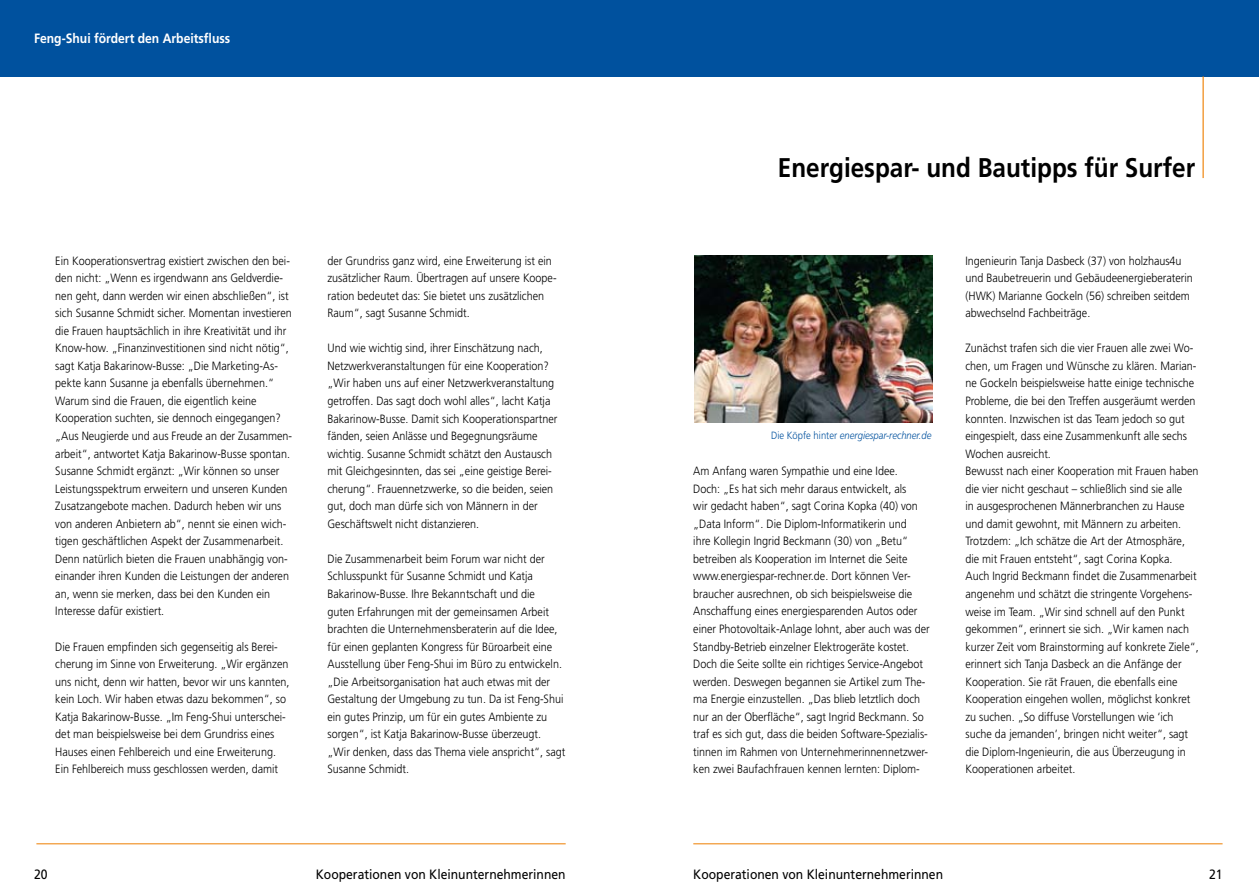
<style>
.page{position:relative;width:1259px;height:893px;background:#fff}
.page>*{position:absolute;margin:0;border:0;box-sizing:border-box;transform-origin:0 0}
.t1{font:700 27px "Frutiger LT";color:#000;scale:.9 1}
.t2{font:13.5px "Frutiger LT";color:#000;scale:.9 1}
.t3{font:700 13.5px "Frutiger LT";color:#fff;scale:.9 1}
.t4{font:300 12px/17.5px "Frutiger LT";color:#000;scale:.9 1}
.t5{font:italic 300 10.5px "Frutiger LT";color:#00519e;scale:.9 1}
.s1{font-style:normal}
</style>
<div class="page">
<div style="left:0;top:0;width:629px;height:76px;background:#00519e"></div>
<hr style="left:36px;top:843px;width:530px;height:1px;background:#ee7f00">
<div style="left:629px;top:0;width:630px;height:76px;background:#00519e"></div>
<hr style="left:693px;top:843px;width:529px;height:1px;background:#ee7f00">
<hr style="left:1202px;top:76px;width:1px;height:102px;background:#ee7f00">
<img style="left:694px;top:255px;width:238px;height:168px">
<p class="t3" style="left:34px;top:31px;width:220px">Feng-Shui fördert den Arbeitsfluss</p>
<p class="t4" style="left:55px;top:252px;width:264px">Ein Kooperationsvertrag existiert zwischen den bei&shy;den nicht: „Wenn es irgendwann ans Geldverdie&shy;nen geht, dann werden wir einen abschließen“, ist sich Susanne Schmidt sicher. Momentan investieren die Frauen hauptsächlich in ihre Kreativität und ihr Know-how. „Finanzinvestitionen sind nicht nötig“, sagt Katja Bakarinow-Busse: „Die Marketing-As&shy;pekte kann Susanne ja ebenfalls übernehmen.“ Warum sind die Frauen, die eigentlich keine Kooperation suchten, sie dennoch eingegangen? „Aus Neugierde und aus Freude an der Zusammen&shy;arbeit“, antwortet Katja Bakarinow-Busse spontan.<br>Susanne Schmidt ergänzt: „Wir können so unser Leistungsspektrum erweitern und unseren Kunden Zusatzangebote machen. Dadurch heben wir uns von anderen Anbietern ab“, nennt sie einen wich&shy;tigen geschäftlichen Aspekt der Zusammenarbeit.<br>Denn natürlich bieten die Frauen unabhängig von&shy;einander ihren Kunden die Leistungen der anderen an, wenn sie merken, dass bei den Kunden ein Interesse dafür existiert.</p>
<p class="t4" style="left:55px;top:638px;width:262px">Die Frauen empfinden sich gegenseitig als Berei&shy;cherung im Sinne von Erweiterung. „Wir ergänzen uns nicht, denn wir hatten, bevor wir uns kannten, kein Loch. Wir haben etwas dazu bekommen“, so Katja Bakarinow-Busse. „Im Feng-Shui unterschei&shy;det man beispielsweise bei dem Grundriss eines Hauses einen Fehlbereich und eine Erweiterung.<br>Ein Fehlbereich muss geschlossen werden, damit</p>
<p class="t4" style="left:327px;top:252px;width:256px">der Grundriss ganz wird, eine Erweiterung ist ein zusätzlicher Raum. Übertragen auf unsere Koope&shy;ration bedeutet das: Sie bietet uns zusätzlichen Raum“, sagt Susanne Schmidt.</p>
<p class="t4" style="left:327px;top:340px;width:257px">Und wie wichtig sind, ihrer Einschätzung nach, Netzwerkveranstaltungen für eine Kooperation? „Wir haben uns auf einer Netzwerkveranstaltung getroffen. Das sagt doch wohl alles“, lacht Katja Bakarinow-Busse. Damit sich Kooperationspartner fänden, seien Anlässe und Begegnungsräume wichtig. Susanne Schmidt schätzt den Austausch mit Gleichgesinnten, das sei „eine geistige Berei&shy;cherung“. Frauennetzwerke, so die beiden, seien gut, doch man dürfe sich von Männern in der Geschäftswelt nicht distanzieren.</p>
<p class="t4" style="left:327px;top:550px;width:266px">Die Zusammenarbeit beim Forum war nicht der Schlusspunkt für Susanne Schmidt und Katja Bakarinow-Busse. Ihre Bekanntschaft und die<br>guten Erfahrungen mit der gemeinsamen Arbeit brachten die Unternehmensberaterin auf die Idee, für einen geplanten Kongress für Büroarbeit eine Ausstellung über Feng-Shui im Büro zu entwickeln. „Die Arbeitsorganisation hat auch etwas mit der Gestaltung der Umgebung zu tun. Da ist Feng-Shui ein gutes Prinzip, um für ein gutes Ambiente zu sorgen“, ist Katja Bakarinow-Busse überzeugt. „Wir denken, dass das Thema viele anspricht“, sagt Susanne Schmidt.</p>
<h1 class="t1" style="left:778px;top:152px;width:465px">Energiespar- und Bautipps für Surfer</h1>
<p class="t5" style="left:771px;top:430px;width:180px"><span class="s1">Die Köpfe hinter</span> energiespar-rechner.de</p>
<p class="t4" style="left:693px;top:462px;width:264px">Am Anfang waren Sympathie und eine Idee.<br>Doch: „Es hat sich mehr daraus entwickelt, als<br>wir gedacht haben“, sagt Corina Kopka (40) von „Data Inform“. Die Diplom-Informatikerin und<br>ihre Kollegin Ingrid Beckmann (30) von „Betu“ betreiben als Kooperation im Internet die Seite www.energiespar-rechner.de. Dort können Ver&shy;braucher ausrechnen, ob sich beispielsweise die Anschaffung eines energiesparenden Autos oder einer Photovoltaik-Anlage lohnt, aber auch was der Standby-Betrieb einzelner Elektrogeräte kostet.<br>Doch die Seite sollte ein richtiges Service-Angebot werden. Deswegen begannen sie Artikel zum The&shy;ma Energie einzustellen. „Das blieb letztlich doch nur an der Oberfläche“, sagt Ingrid Beckmann. So traf es sich gut, dass die beiden Software-Spezialis&shy;tinnen im Rahmen von Unternehmerinnennetzwer&shy;ken zwei Baufachfrauen kennen lernten: Diplom-</p>
<p class="t4" style="left:965px;top:252px;width:254px">Ingenieurin Tanja Dasbeck (37) von holzhaus4u und Baubetreuerin und Gebäudeenergieberaterin (HWK) Marianne Gockeln (56) schreiben seitdem abwechselnd Fachbeiträge.</p>
<p class="t4" style="left:965px;top:340px;width:261px">Zunächst trafen sich die vier Frauen alle zwei Wo&shy;chen, um Fragen und Wünsche zu klären. Marian&shy;ne Gockeln beispielsweise hatte einige technische Probleme, die bei den Treffen ausgeräumt werden konnten. Inzwischen ist das Team jedoch so gut eingespielt, dass eine Zusammenkunft alle sechs Wochen ausreicht.<br>Bewusst nach einer Kooperation mit Frauen haben die vier nicht geschaut – schließlich sind sie alle<br>in ausgesprochenen Männerbranchen zu Hause und damit gewohnt, mit Männern zu arbeiten.<br>Trotzdem: „Ich schätze die Art der Atmosphäre, die mit Frauen entsteht“, sagt Corina Kopka.<br>Auch Ingrid Beckmann findet die Zusammenarbeit angenehm und schätzt die stringente Vorgehens&shy;weise im Team. „Wir sind schnell auf den Punkt gekommen“, erinnert sie sich. „Wir kamen nach kurzer Zeit vom Brainstorming auf konkrete Ziele“, erinnert sich Tanja Dasbeck an die Anfänge der Kooperation. Sie rät Frauen, die ebenfalls eine Kooperation eingehen wollen, möglichst konkret zu suchen. „So diffuse Vorstellungen wie ‘ich suche da jemanden’, bringen nicht weiter“, sagt die Diplom-Ingenieurin, die aus Überzeugung in Kooperationen arbeitet.</p>
<p class="t2" style="left:34px;top:866px;width:17px">20</p>
<p class="t2" style="left:316px;top:866px;width:279px">Kooperationen von Kleinunternehmerinnen</p>
<p class="t2" style="left:693px;top:866px;width:279px">Kooperationen von Kleinunternehmerinnen</p>
<p class="t2" style="left:1209px;top:866px;width:17px">21</p>
</div>
